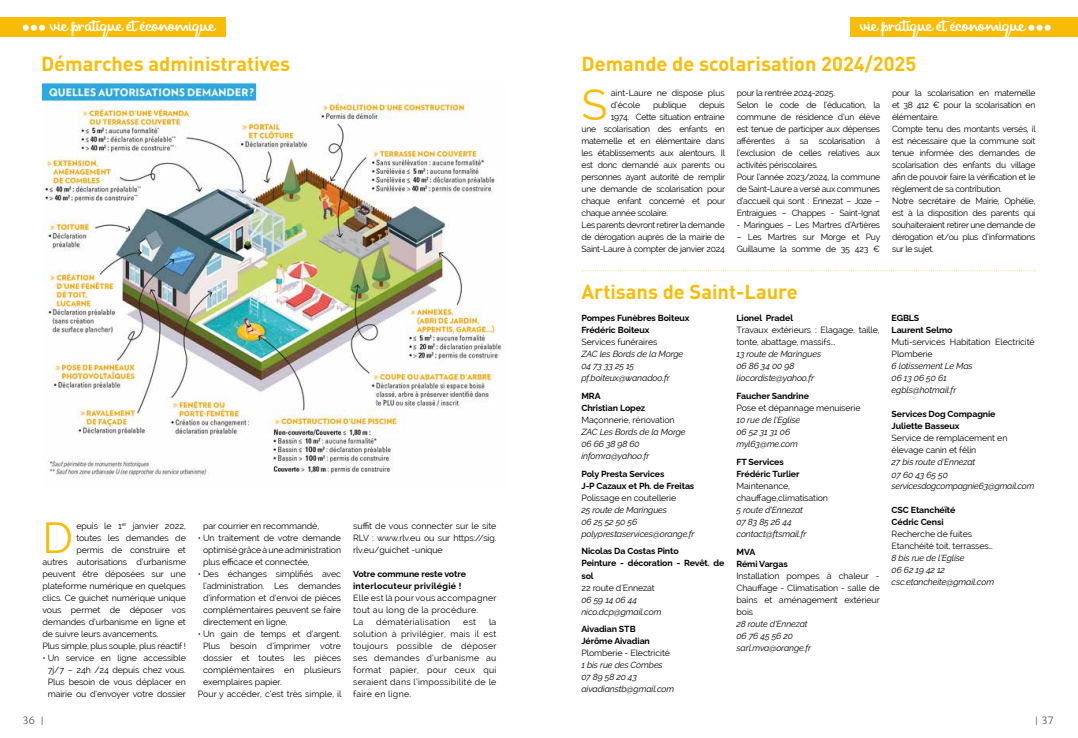
<style>
.page{position:relative;width:1078px;height:738px;background:#fff}
.page>*{position:absolute;margin:0;border:0;box-sizing:border-box;transform-origin:0 0}
.t1{font:42.6px "Raleway";color:#f9bc06}
.t2{font:700 20px "DIN";color:#f9bc06}
.t3{font:16px "Mandela Script Personal Use";letter-spacing:-.01em;color:#fff;scale:1.25 1}
.t4{font:300 10px "Merriweather Sans";color:#524940}
.t5{font:8.8px/12px "Raleway";letter-spacing:-.02em;color:#000}
.t6{font:italic 8.8px/12px "Raleway";letter-spacing:-.01em;color:#000}
.t7{font:700 8.8px/12px "Raleway";letter-spacing:-.01em;color:#000}
.t8{font:8.8px "Raleway";color:#000}
.t9{font:8.8px/12px "Raleway";letter-spacing:.03em;color:#000}
.t10{font:700 8.8px/12px "Raleway";letter-spacing:.025em;color:#000}
.s1{font-family:"Raleway";font-weight:400;font-size:11.7px}
</style>
<div class="page">
<img style="left:43px;top:82px;width:459px;height:396px">
<svg style="left:582px;top:270px;width:452px;height:1px"></svg>
<div style="left:0;top:17px;width:225px;height:19px;background:#f9bc06"></div>
<div style="left:850px;top:17px;width:227px;height:19px;background:#f9bc06"></div>
<svg style="left:23px;top:25px;width:22px;height:6px"></svg>
<svg style="left:1028px;top:25px;width:22px;height:6px"></svg>
<h3 class="t3" style="left:50px;top:16px;width:133px">vie pratique etéconomique</h3>
<h3 class="t3" style="left:860px;top:16px;width:133px">vie pratique etéconomique</h3>
<h2 class="t2" style="left:41px;top:50px;width:250px">Démarches administratives</h2>
<h1 class="t1" style="left:43px;top:512px;width:32px">D</h1>
<p class="t5" style="left:76px;top:519px;width:111px">epuis le 1<sup>er</sup> janvier 2022,</p>
<p class="t5" style="left:76px;top:531px;width:111px">toutes les demandes de</p>
<p class="t5" style="left:76px;top:543px;width:111px">permis de construire et</p>
<p class="t5" style="left:43px;top:555px;width:145px">autres autorisations d’urbanisme</p>
<p class="t5" style="left:43px;top:567px;width:145px">peuvent être déposées sur une</p>
<p class="t5" style="left:43px;top:579px;width:145px">plateforme numérique en quelques</p>
<p class="t5" style="left:43px;top:591px;width:145px">clics. Ce guichet numérique unique</p>
<p class="t5" style="left:43px;top:603px;width:145px">vous permet de déposer vos</p>
<p class="t5" style="left:43px;top:615px;width:145px">demandes d’urbanisme en ligne et</p>
<p class="t5" style="left:43px;top:627px;width:117px">de suivre leurs avancements.</p>
<p class="t5" style="left:43px;top:639px;width:145px">Plus simple, plus souple, plus réactif !</p>
<p class="t5" style="left:43px;top:651px;width:145px;text-align:center">• Un service en ligne accessible<br>7j/7 – 24h /24 depuis chez vous.<br>Plus besoin de vous déplacer en mairie ou d’envoyer votre dossier</p>
<p class="t5" style="left:203px;top:519px;width:118px">par courrier en recommandé,</p>
<p class="t5" style="left:203px;top:531px;width:139px;text-align:justify;text-indent:-5px">• Un traitement de votre demande optimisé grâce à une administration plus efficace et connectée,</p>
<p class="t5" style="left:203px;top:567px;width:139px;text-align:justify;text-indent:-5px">• Des échanges simplifiés avec l’administration. Les demandes d’information et d’envoi de pièces complémentaires peuvent se faire directement en ligne,</p>
<p class="t5" style="left:198px;top:627px;width:145px">• Un gain de temps et d’argent.</p>
<p class="t5" style="left:203px;top:639px;width:139px">Plus besoin d’imprimer votre</p>
<p class="t8" style="left:203px;top:652px;width:139px">dossier et toutes les pièces</p>
<p class="t8" style="left:203px;top:664px;width:139px">complémentaires en plusieurs</p>
<p class="t8" style="left:203px;top:676px;width:80px">exemplaires papier.</p>
<p class="t8" style="left:198px;top:688px;width:145px">Pour y accéder, c’est très simple, il</p>
<p class="t5" style="left:353px;top:519px;width:145px;text-align:justify">suffit de vous connecter sur le site RLV : www.rlv.eu ou sur https://sig. rlv.eu/guichet -unique</p>
<p class="t10" style="left:353px;top:566px;width:114px">Votre commune reste votre interlocuteur privilégié !</p>
<p class="t9" style="left:353px;top:591px;width:145px">Elle est là pour vous accompagner tout au long de la procédure.<br>La</p>
<p class="t5" style="left:353px;top:615px;width:145px;text-align:justify;text-indent:136px">la solution à privilégier, mais il est toujours possible de déposer ses demandes d’urbanisme au format papier, pour ceux qui seraient dans l’impossibilité de le faire en ligne.</p>
<p class="t9" style="left:376px;top:615px;width:75px">dématérialisation</p>
<p class="t5" style="left:463px;top:615px;width:14px">est</p>
<h2 class="t2" style="left:581px;top:50px;width:336px">Demande de scolarisation 2024/2025</h2>
<h1 class="t1" style="left:581px;top:80px;width:28px">S</h1>
<p class="t5" style="left:610px;top:87px;width:115px">aint-Laure ne dispose plus d’école</p>
<p class="t5" style="left:736px;top:87px;width:145px">pour la rentrée 2024-2025.<br>Selon le code de l’éducation, la commune de résidence d’un élève est tenue de participer aux dépenses afférentes à sa scolarisation à l’exclusion de celles relatives aux activités périscolaires.<br>Pour l’année 2023/2024, la commune de Saint-Laure a versé aux communes d’accueil qui sont : Ennezat – Joze – Entraigues – Chappes - Saint-Ignat</p>
<p class="t5" style="left:736px;top:219px;width:145px">- Maringues – Les Martres d’Artières</p>
<p class="t5" style="left:736px;top:231px;width:145px">– Les Martres sur Morge et Puy<br>Guillaume la somme de 35 423 €</p>
<p class="t5" style="left:891px;top:87px;width:145px">pour la scolarisation en maternelle et 38 412 € pour la scolarisation en élémentaire.<br>Compte tenu des montants versés, il est nécessaire que la commune soit tenue informée des demandes de scolarisation des enfants du village afin de pouvoir faire la vérification et le règlement de sa contribution.<br>Notre secrétaire de Mairie, Ophélie, est à la disposition des parents qui souhaiteraient retirer une demande de dérogation et/ou plus d’informations sur le sujet.</p>
<p class="t5" style="left:653px;top:99px;width:35px">publique</p>
<p class="t5" style="left:699px;top:99px;width:27px">depuis</p>
<p class="t5" style="left:610px;top:111px;width:115px">1974. Cette situation entraine</p>
<p class="t5" style="left:581px;top:123px;width:145px">une scolarisation des enfants en</p>
<p class="t5" style="left:581px;top:135px;width:145px">maternelle et en élémentaire dans</p>
<p class="t5" style="left:581px;top:147px;width:145px">les établissements aux alentours. Il</p>
<p class="t5" style="left:581px;top:159px;width:145px">est donc demandé aux parents ou</p>
<p class="t5" style="left:581px;top:171px;width:145px">personnes ayant autorité de remplir</p>
<p class="t5" style="left:581px;top:183px;width:145px">une demande de scolarisation pour</p>
<p class="t5" style="left:581px;top:195px;width:145px">chaque enfant concerné et pour</p>
<p class="t5" style="left:581px;top:207px;width:88px">chaque année scolaire.</p>
<p class="t5" style="left:581px;top:219px;width:145px">Les parents devront retirer la demande</p>
<p class="t5" style="left:581px;top:231px;width:145px">de dérogation auprès de la mairie de</p>
<p class="t5" style="left:581px;top:243px;width:145px">Saint-Laure à compter de janvier 2024</p>
<h2 class="t2" style="left:581px;top:278px;width:218px">Artisans de Saint-Laure</h2>
<p class="t7" style="left:581px;top:311px;width:110px">Pompes Funèbres Boiteux<br>Frédéric Boiteux</p>
<p class="t5" style="left:581px;top:336px;width:77px">Services funéraires</p>
<p class="t6" style="left:581px;top:348px;width:103px">ZAC les Bords de la Morge<br>04 73 33 25 15 pf.boiteux@wanadoo.fr</p>
<p class="t7" style="left:581px;top:388px;width:65px">MRA<br>Christian Lopez</p>
<p class="t5" style="left:581px;top:413px;width:95px">Maçonnerie, rénovation</p>
<p class="t6" style="left:581px;top:425px;width:106px">ZAC Les Bords de la Morge<br>06 66 38 98 60 infomra@yahoo.fr</p>
<p class="t7" style="left:581px;top:466px;width:114px">Poly Presta Services<br>J-P Cazaux et Ph. de Freitas</p>
<p class="t5" style="left:581px;top:491px;width:96px">Polissage en coutellerie</p>
<p class="t6" style="left:581px;top:503px;width:115px">25 route de Maringues<br>06 25 52 50 56 polyprestaservices@orange.fr</p>
<p class="t7" style="left:581px;top:544px;width:144px">Nicolas Da Costas Pinto<br>Peinture - décoration - Revêt. de sol</p>
<p class="t5" style="left:581px;top:581px;width:75px">22 route d'Ennezat</p>
<p class="t6" style="left:581px;top:593px;width:81px">06 59 14 06 44 nico.dcp@gmail.com</p>
<p class="t7" style="left:581px;top:621px;width:70px">Aivadian STB<br>Jérôme Aivadian</p>
<p class="t5" style="left:581px;top:646px;width:90px">Plomberie - Electricité</p>
<p class="t6" style="left:581px;top:658px;width:94px">1 bis rue des Combes<br>07 89 58 20 43 aivadianstb@gmail.com</p>
<p class="t7" style="left:736px;top:311px;width:58px">Lionel Pradel</p>
<p class="t5" style="left:736px;top:324px;width:144px">Travaux extérieurs : Elagage, taille, tonte, abattage, massifs...</p>
<p class="t6" style="left:736px;top:348px;width:86px">13 route de Maringues<br>06 86 34 00 98 liocordiste@yahoo.fr</p>
<p class="t7" style="left:736px;top:388px;width:74px">Faucher Sandrine</p>
<p class="t5" style="left:736px;top:401px;width:125px">Pose et dépannage menuiserie</p>
<p class="t6" style="left:736px;top:413px;width:65px">10 rue de l'Eglise<br>06 52 31 31 06 myl63@me.com</p>
<p class="t7" style="left:736px;top:454px;width:65px">FT Services<br>Frédéric Turlier</p>
<p class="t5" style="left:736px;top:479px;width:93px">Maintenance, chauffage,climatisation</p>
<p class="t6" style="left:736px;top:503px;width:71px">5 route d'Ennezat<br>07 83 85 26 44 contact@ftsmail.fr</p>
<p class="t7" style="left:736px;top:544px;width:53px">MVA<br>Rémi Vargas</p>
<p class="t5" style="left:736px;top:569px;width:145px;text-align:justify">Installation pompes à chaleur - Chauffage - Climatisation - salle de bains et aménagement extérieur bois</p>
<p class="t6" style="left:736px;top:617px;width:76px">28 route d'Ennezat<br>06 76 45 56 20 sarl.mva@orange.fr</p>
<p class="t7" style="left:891px;top:311px;width:62px">EGBLS<br>Laurent Selmo</p>
<p class="t5" style="left:891px;top:336px;width:144px">Muti-services Habitation Electricité<br>Plomberie</p>
<p class="t6" style="left:891px;top:360px;width:83px">6 lotissement Le Mas<br>06 13 06 50 61 egbls@hotmail.fr</p>
<p class="t7" style="left:891px;top:407px;width:105px">Services Dog Compagnie<br>Juliette Basseux</p>
<p class="t5" style="left:891px;top:432px;width:117px">Service de remplacement en élevage canin et félin</p>
<p class="t6" style="left:891px;top:456px;width:144px">27 bis route d'Ennezat<br>07 60 43 65 50 servicesdogcompagnie63@gmail.com</p>
<p class="t7" style="left:891px;top:503px;width:65px">CSC Etanchéïté<br>Cédric Censi</p>
<p class="t5" style="left:891px;top:528px;width:103px">Recherche de fuites<br>Etanchéité toit, terrasses…</p>
<p class="t6" style="left:891px;top:552px;width:104px">8 bis rue de l’Eglise<br>06 62 19 42 12 csc.etancheite@gmail.com</p>
<p class="t4" style="left:23px;top:711px;width:22px">36 <span class="s1">I</span></p>
<p class="t4" style="left:1035px;top:711px;width:20px"><span class="s1">I</span> 37</p>
</div>
